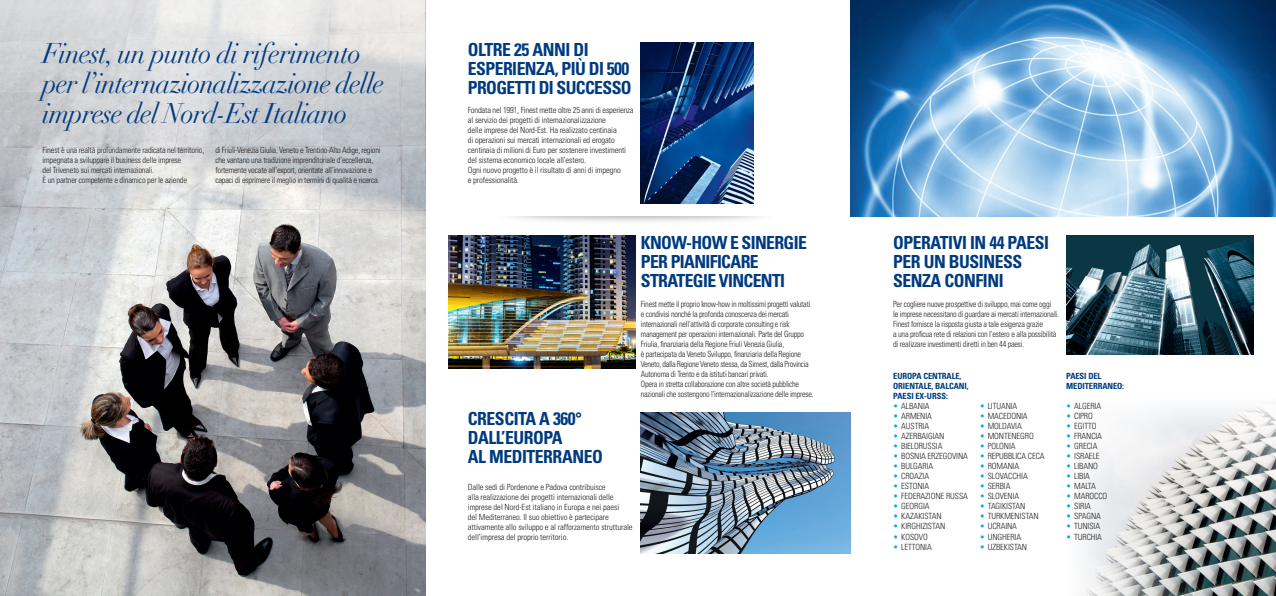
<style>
.page{position:relative;width:1276px;height:596px;background:#fff}
.page>*{position:absolute;margin:0;border:0;box-sizing:border-box;transform-origin:0 0}
.t1{font:italic 28px "Didot LT Std";letter-spacing:-.035em;color:#013b7f;scale:.96 1}
.t2{font:700 condensed 18px/19px "Univers LT Std";letter-spacing:-.03em;color:#013b7f}
.t3{font:300 condensed 8.5px "Univers LT Std";letter-spacing:-.02em;color:#231f20}
.t4{font:300 condensed 8.5px/10px "Univers LT Std";letter-spacing:-.02em;color:#231f20;scale:.95 1}
.t5{font:300 condensed 8.5px "Univers LT Std";letter-spacing:-.02em;color:#231f20;scale:.96 1}
.t6{font:700 condensed 8.5px/10px "Univers LT Std";letter-spacing:-.01em;color:#013b7f}
.s1{color:#00aeef}
</style>
<div class="page">
<img style="left:448px;top:235px;width:187px;height:133px">
<img style="left:641px;top:43px;width:112px;height:160px">
<img style="left:641px;top:412px;width:209px;height:141px">
<img style="left:1194px;top:491px;width:82px;height:104px">
<svg style="left:1194px;top:402px;width:82px;height:89px"></svg>
<svg style="left:1083px;top:409px;width:111px;height:186px"></svg>
<img style="left:1066px;top:235px;width:187px;height:119px">
<img style="left:0;top:222px;width:425px;height:373px">
<svg style="left:0;top:0;width:425px;height:222px;background:#d2d5d7"></svg>
<img style="left:850px;top:0;width:426px;height:217px">
<p class="t1" style="left:43px;top:36px;width:333px">Finest, un punto di riferimento</p>
<p class="t1" style="left:43px;top:66px;width:357px">per l’internazionalizzazione delle</p>
<p class="t1" style="left:43px;top:96px;width:319px">imprese del Nord-Est Italiano</p>
<p class="t3" style="left:43px;top:144px;width:163px">Finest è una realtà profondamente radicata nel territorio,</p>
<p class="t3" style="left:43px;top:154px;width:140px">impegnata a sviluppare il business delle imprese</p>
<p class="t3" style="left:43px;top:164px;width:113px">del Triveneto sui mercati internazionali.</p>
<p class="t3" style="left:43px;top:174px;width:146px">È un partner competente e dinamico per le aziende</p>
<p class="t3" style="left:215px;top:144px;width:167px">di Friuli-Venezia Giulia, Veneto e Trentino-Alto Adige, regioni</p>
<p class="t3" style="left:215px;top:154px;width:159px">che vantano una tradizione imprenditoriale d’eccellenza,</p>
<p class="t3" style="left:215px;top:164px;width:158px">fortemente vocate all’export, orientate all’innovazione e</p>
<p class="t3" style="left:215px;top:174px;width:165px">capaci di esprimere il meglio in termini di qualità e ricerca.</p>
<p class="t2" style="left:468px;top:40px;width:122px">OLTRE 25 ANNI DI</p>
<p class="t2" style="left:468px;top:59px;width:163px">ESPERIENZA, PIÙ DI 500</p>
<p class="t2" style="left:468px;top:78px;width:165px">PROGETTI DI SUCCESSO</p>
<p class="t3" style="left:468px;top:104px;width:167px">Fondata nel 1991, Finest mette oltre 25 anni di esperienza</p>
<p class="t3" style="left:468px;top:114px;width:140px">al servizio dei progetti di internazionalizzazione</p>
<p class="t3" style="left:468px;top:124px;width:150px">delle imprese del Nord-Est. Ha realizzato centinaia</p>
<p class="t3" style="left:468px;top:134px;width:148px">di operazioni sui mercati internazionali ed erogato</p>
<p class="t3" style="left:468px;top:144px;width:160px">centinaia di milioni di Euro per sostenere investimenti</p>
<p class="t3" style="left:468px;top:154px;width:120px">del sistema economico locale all’estero.</p>
<p class="t3" style="left:468px;top:164px;width:154px">Ogni nuovo progetto è il risultato di anni di impegno</p>
<p class="t3" style="left:468px;top:174px;width:53px">e professionalità.</p>
<p class="t2" style="left:641px;top:232px;width:167px">KNOW-HOW E SINERGIE</p>
<p class="t2" style="left:641px;top:251px;width:119px">PER PIANIFICARE</p>
<p class="t2" style="left:641px;top:270px;width:146px">STRATEGIE VINCENTI</p>
<p class="t2" style="left:468px;top:409px;width:116px">CRESCITA A 360°</p>
<p class="t2" style="left:468px;top:428px;width:96px">DALL’EUROPA</p>
<p class="t2" style="left:468px;top:447px;width:136px">AL MEDITERRANEO</p>
<p class="t3" style="left:468px;top:481px;width:139px">Dalle sedi di Pordenone e Padova contribuisce</p>
<p class="t3" style="left:468px;top:491px;width:147px">alla realizzazione dei progetti internazionali delle</p>
<p class="t3" style="left:468px;top:501px;width:153px">imprese del Nord-Est italiano in Europa e nei paesi</p>
<p class="t3" style="left:468px;top:511px;width:142px">del Mediterraneo. Il suo obiettivo è partecipare</p>
<p class="t3" style="left:468px;top:521px;width:166px">attivamente allo sviluppo e al rafforzamento strutturale</p>
<p class="t3" style="left:468px;top:531px;width:102px">dell’impresa del proprio territorio.</p>
<p class="t4" style="left:641px;top:298px;width:180px">Finest mette il proprio know-how in moltissimi progetti valutati</p>
<p class="t4" style="left:641px;top:308px;width:158px">e condivisi nonché la profonda conoscenza dei mercati</p>
<p class="t4" style="left:641px;top:318px;width:158px">internazionali nell’attività di corporate consulting e risk</p>
<p class="t4" style="left:641px;top:328px;width:173px">management per operazioni internazionali. Parte del Gruppo</p>
<p class="t4" style="left:641px;top:338px;width:152px">Friulia, finanziaria della Regione Friuli Venezia Giulia,</p>
<p class="t4" style="left:641px;top:348px;width:170px">è partecipata da Veneto Sviluppo, finanziaria della Regione</p>
<p class="t4" style="left:641px;top:358px;width:178px">Veneto, dalla Regione Veneto stessa, da Simest, dalla Provincia</p>
<p class="t4" style="left:641px;top:368px;width:136px">Autonoma di Trento e da istituti bancari privati.</p>
<p class="t4" style="left:641px;top:378px;width:183px">Opera in stretta collaborazione con altre società pubbliche nazionali che sostengono l’internazionalizzazione delle imprese.</p>
<p class="t2" style="left:893px;top:232px;width:157px">OPERATIVI IN 44 PAESI<br>PER UN BUSINESS</p>
<p class="t2" style="left:893px;top:270px;width:112px">SENZA CONFINI</p>
<p class="t5" style="left:893px;top:298px;width:166px">Per cogliere nuove prospettive di sviluppo, mai come oggi</p>
<p class="t5" style="left:893px;top:308px;width:174px">le imprese necessitano di guardare ai mercati internazionali.</p>
<p class="t5" style="left:893px;top:318px;width:158px">Finest fornisce la risposta giusta a tale esigenza grazie</p>
<p class="t5" style="left:893px;top:328px;width:171px">a una proficua rete di relazioni con l’estero e alla possibilità</p>
<p class="t5" style="left:893px;top:338px;width:138px">di realizzare investimenti diretti in ben 44 paesi.</p>
<p class="t6" style="left:893px;top:371px;width:77px">EUROPA CENTRALE,<br>ORIENTALE, BALCANI,<br>PAESI EX-URSS:</p>
<p class="t3" style="left:893px;top:401px;width:38px"><span class="s1">•</span> ALBANIA</p>
<p class="t3" style="left:893px;top:411px;width:40px"><span class="s1">•</span> ARMENIA</p>
<p class="t3" style="left:893px;top:421px;width:37px"><span class="s1">•</span> AUSTRIA</p>
<p class="t3" style="left:893px;top:431px;width:53px"><span class="s1">•</span> AZERBAIGIAN</p>
<p class="t3" style="left:893px;top:441px;width:51px"><span class="s1">•</span> BIELORUSSIA</p>
<p class="t3" style="left:893px;top:451px;width:76px"><span class="s1">•</span> BOSNIA ERZEGOVINA</p>
<p class="t3" style="left:893px;top:461px;width:42px"><span class="s1">•</span> BULGARIA</p>
<p class="t3" style="left:893px;top:471px;width:37px"><span class="s1">•</span> CROAZIA</p>
<p class="t3" style="left:893px;top:481px;width:37px"><span class="s1">•</span> ESTONIA</p>
<p class="t3" style="left:893px;top:491px;width:76px"><span class="s1">•</span> FEDERAZIONE RUSSA</p>
<p class="t3" style="left:893px;top:501px;width:38px"><span class="s1">•</span> GEORGIA</p>
<p class="t3" style="left:893px;top:511px;width:50px"><span class="s1">•</span> KAZAKISTAN</p>
<p class="t3" style="left:893px;top:521px;width:54px"><span class="s1">•</span> KIRGHIZISTAN</p>
<p class="t3" style="left:893px;top:531px;width:36px"><span class="s1">•</span> KOSOVO</p>
<p class="t3" style="left:893px;top:541px;width:40px"><span class="s1">•</span> LETTONIA</p>
<p class="t3" style="left:979px;top:401px;width:39px"><span class="s1">•</span> LITUANIA</p>
<p class="t3" style="left:979px;top:411px;width:49px"><span class="s1">•</span> MACEDONIA</p>
<p class="t3" style="left:979px;top:421px;width:44px"><span class="s1">•</span> MOLDAVIA</p>
<p class="t3" style="left:979px;top:431px;width:56px"><span class="s1">•</span> MONTENEGRO</p>
<p class="t3" style="left:979px;top:441px;width:37px"><span class="s1">•</span> POLONIA</p>
<p class="t3" style="left:979px;top:451px;width:66px"><span class="s1">•</span> REPUBBLICA CECA</p>
<p class="t3" style="left:979px;top:461px;width:41px"><span class="s1">•</span> ROMANIA</p>
<p class="t3" style="left:979px;top:471px;width:50px"><span class="s1">•</span> SLOVACCHIA</p>
<p class="t3" style="left:979px;top:481px;width:32px"><span class="s1">•</span> SERBIA</p>
<p class="t3" style="left:979px;top:491px;width:41px"><span class="s1">•</span> SLOVENIA</p>
<p class="t3" style="left:979px;top:501px;width:47px"><span class="s1">•</span> TAGIKISTAN</p>
<p class="t3" style="left:979px;top:511px;width:61px"><span class="s1">•</span> TURKMENISTAN</p>
<p class="t3" style="left:979px;top:521px;width:39px"><span class="s1">•</span> UCRAINA</p>
<p class="t3" style="left:979px;top:531px;width:43px"><span class="s1">•</span> UNGHERIA</p>
<p class="t3" style="left:979px;top:541px;width:49px"><span class="s1">•</span> UZBEKISTAN</p>
<p class="t6" style="left:1066px;top:371px;width:60px">PAESI DEL<br>MEDITERRANEO:</p>
<p class="t3" style="left:1066px;top:401px;width:36px"><span class="s1">•</span> ALGERIA</p>
<p class="t3" style="left:1066px;top:411px;width:28px"><span class="s1">•</span> CIPRO</p>
<p class="t3" style="left:1066px;top:421px;width:32px"><span class="s1">•</span> EGITTO</p>
<p class="t3" style="left:1066px;top:431px;width:37px"><span class="s1">•</span> FRANCIA</p>
<p class="t3" style="left:1066px;top:441px;width:33px"><span class="s1">•</span> GRECIA</p>
<p class="t3" style="left:1066px;top:451px;width:35px"><span class="s1">•</span> ISRAELE</p>
<p class="t3" style="left:1066px;top:461px;width:33px"><span class="s1">•</span> LIBANO</p>
<p class="t3" style="left:1066px;top:471px;width:25px"><span class="s1">•</span> LIBIA</p>
<p class="t3" style="left:1066px;top:481px;width:31px"><span class="s1">•</span> MALTA</p>
<p class="t3" style="left:1066px;top:491px;width:43px"><span class="s1">•</span> MAROCCO</p>
<p class="t3" style="left:1066px;top:501px;width:26px"><span class="s1">•</span> SIRIA</p>
<p class="t3" style="left:1066px;top:511px;width:36px"><span class="s1">•</span> SPAGNA</p>
<p class="t3" style="left:1066px;top:521px;width:35px"><span class="s1">•</span> TUNISIA</p>
<p class="t3" style="left:1066px;top:531px;width:37px"><span class="s1">•</span> TURCHIA</p>
</div>
